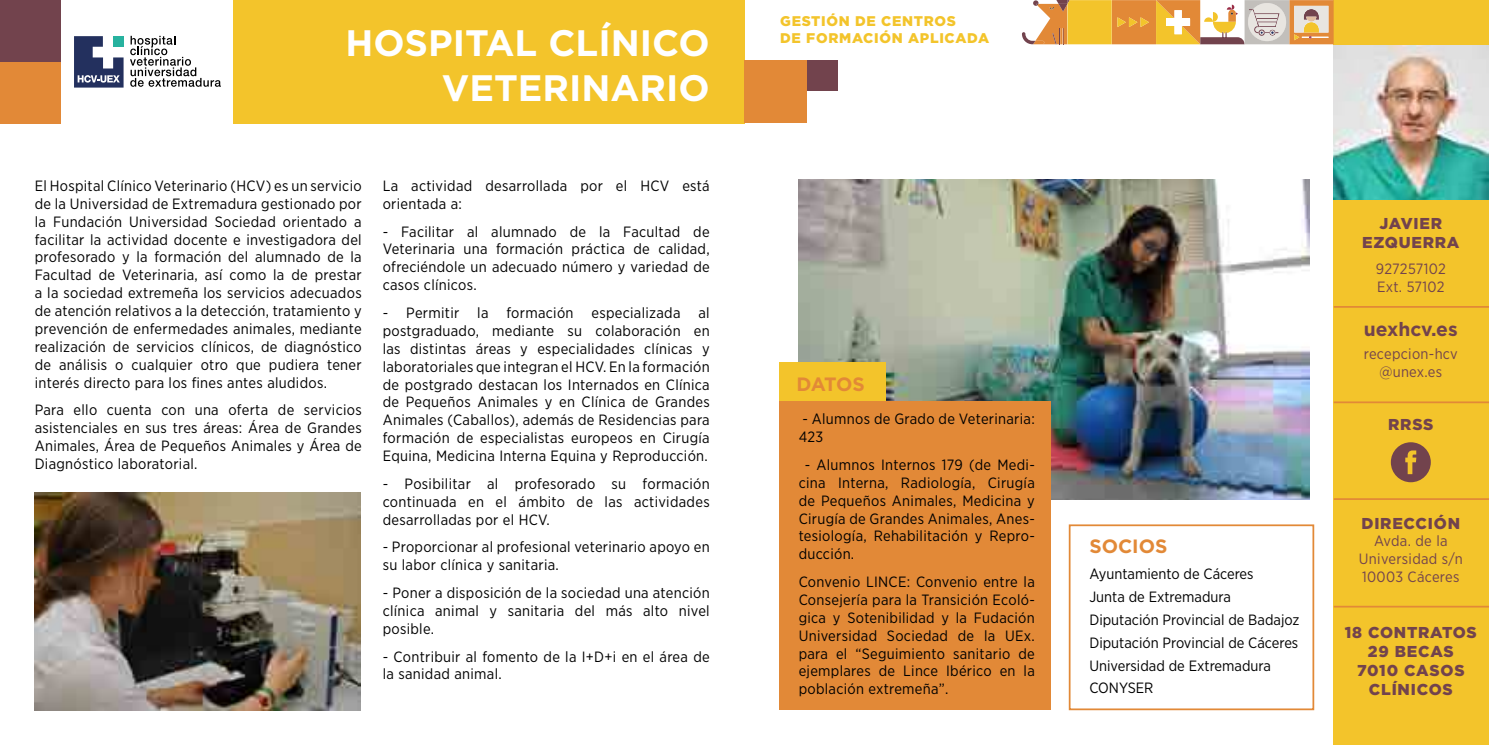
<style>
.page{position:relative;width:1489px;height:745px;background:#fff}
.page>*{position:absolute;margin:0;border:0;box-sizing:border-box;transform-origin:0 0}
.t1{font:700 36.75px/44.1px "Gotham";color:#fff;text-align:right}
.t2{font:700 19.25px "Gotham";letter-spacing:-.005em;color:#e28937}
.t3{font:700 19.25px "Gotham";color:#72434d}
.t4{font:900 15.75px/18.9px "Gotham";letter-spacing:.05em;color:#72434d;text-align:center}
.t5{font:14.88px/17.8px "Gotham Narrow";letter-spacing:.02em;color:#000;text-align:justify}
.t6{font:14.88px/22.8px "Gotham Narrow";color:#000}
.t7{font:14.88px/17.8px "Gotham Narrow";letter-spacing:.02em;color:#72434d;text-align:center}
.t8{font:900 14px/16.8px "Gotham";letter-spacing:.05em;color:#f3c42b}
</style>
<div class="page">
<div style="left:1333px;top:0;width:155px;height:744px;background:#f3c42b"></div>
<div style="left:233px;top:0;width:511px;height:123px;background:#f3c42b"></div>
<div style="left:744px;top:60px;width:63px;height:63px;background:#e28937"></div>
<div style="left:0;top:62px;width:61px;height:61px;background:#e28937"></div>
<div style="left:0;top:0;width:61px;height:62px;background:#72434d"></div>
<div style="left:806px;top:60px;width:31px;height:31px;background:#72434d"></div>
<svg style="left:1022px;top:0;width:311px;height:44px"></svg>
<img style="left:798px;top:179px;width:510px;height:320px">
<div style="left:779px;top:361px;width:106px;height:40px;background:#f3c42b"></div>
<div style="left:779px;top:401px;width:271px;height:308px;background:#e28937"></div>
<div style="left:1068px;top:524px;width:246px;height:185px;border:2px solid #e28937"></div>
<svg style="left:1390px;top:442px;width:40px;height:40px"></svg>
<svg style="left:130px;top:36px;width:91px;height:51px"></svg>
<svg style="left:74px;top:36px;width:50px;height:51px"></svg>
<img style="left:1333px;top:45px;width:155px;height:155px">
<hr style="left:1333px;top:306px;width:155px;height:1px;background:#e28937">
<hr style="left:1333px;top:401px;width:155px;height:2px;background:#e28937">
<hr style="left:1333px;top:498px;width:155px;height:1px;background:#e28937">
<hr style="left:1333px;top:605px;width:155px;height:2px;background:#e28937">
<img style="left:35px;top:492px;width:325px;height:218px">
<h1 class="t1" style="left:345px;top:20px;width:365px">HOSPITAL CLÍNICO<br>VETERINARIO</h1>
<p class="t5" style="left:35px;top:176px;width:328px">El Hospital Clínico Veterinario (HCV) es un servicio de la Universidad de Extremadura gestionado por la Fundación Universidad Sociedad orientado a facilitar la actividad docente e investigadora del profesorado y la formación del alumnado de la Facultad de Veterinaria, así como la de prestar a la sociedad extremeña los servicios adecuados de atención relativos a la detección, tratamiento y prevención de enfermedades animales, mediante realización de servicios clínicos, de diagnóstico de análisis o cualquier otro que pudiera tener interés directo para los fines antes aludidos.</p>
<p class="t5" style="left:35px;top:400px;width:328px">Para ello cuenta con una oferta de servicios asistenciales en sus tres áreas: Área de Grandes Animales, Área de Pequeños Animales y Área de Diagnóstico laboratorial.</p>
<p class="t5" style="left:383px;top:176px;width:328px">La actividad desarrollada por el HCV está orientada a:</p>
<p class="t5" style="left:383px;top:222px;width:328px">- Facilitar al alumnado de la Facultad de Veterinaria una formación práctica de calidad, ofreciéndole un adecuado número y variedad de casos clínicos.</p>
<p class="t5" style="left:383px;top:303px;width:328px">- Permitir la formación especializada al postgraduado, mediante su colaboración en las distintas áreas y especialidades clínicas y laboratoriales que integran el HCV. En la formación de postgrado destacan los Internados en Clínica de Pequeños Animales y en Clínica de Grandes Animales (Caballos), además de Residencias para formación de especialistas europeos en Cirugía Equina, Medicina Interna Equina y Reproducción.</p>
<p class="t5" style="left:383px;top:474px;width:328px">- Posibilitar al profesorado su formación continuada en el ámbito de las actividades desarrolladas por el HCV.</p>
<p class="t5" style="left:383px;top:537px;width:328px">- Proporcionar al profesional veterinario apoyo en su labor clínica y sanitaria.</p>
<p class="t5" style="left:383px;top:583px;width:328px">- Poner a disposición de la sociedad una atención clínica animal y sanitaria del más alto nivel posible.</p>
<p class="t5" style="left:383px;top:646px;width:328px">- Contribuir al fomento de la I+D+i en el área de la sanidad animal.</p>
<p class="t8" style="left:780px;top:13px;width:210px">GESTIÓN DE CENTROS<br>DE FORMACIÓN APLICADA</p>
<p class="t2" style="left:796px;top:372px;width:70px">DATOS</p>
<p class="t5" style="left:798px;top:409px;width:237px">- Alumnos de Grado de Veterinaria:<br>423</p>
<p class="t5" style="left:798px;top:455px;width:238px;text-indent:6px">- Alumnos Internos 179 (de Medi&shy;cina Interna, Radiología, Cirugía de Pequeños Animales, Medicina y Cirugía de Grandes Animales, Anes&shy;tesiología, Rehabilitación y Repro&shy;ducción.</p>
<p class="t5" style="left:798px;top:572px;width:238px">Convenio LINCE: Convenio entre la Consejería para la Transición Ecoló&shy;gica y Sotenibilidad y la Fudación Universidad Sociedad de la UEx. para el “Seguimiento sanitario de ejemplares de Lince Ibérico en la población extremeña”.</p>
<p class="t2" style="left:1089px;top:534px;width:79px">SOCIOS</p>
<p class="t6" style="left:1089px;top:562px;width:212px">Ayuntamiento de Cáceres<br>Junta de Extremadura<br>Diputación Provincial de Badajoz<br>Diputación Provincial de Cáceres<br>Universidad de Extremadura<br>CONYSER</p>
<p class="t4" style="left:1362px;top:213px;width:99px">JAVIER<br>EZQUERRA</p>
<p class="t7" style="left:1375px;top:259px;width:71px;text-align:left">927257102<br>Ext. 57102</p>
<p class="t3" style="left:1363px;top:318px;width:95px">uexhcv.es</p>
<p class="t7" style="left:1363px;top:344px;width:95px">recepcion-hcv @unex.es</p>
<p class="t4" style="left:1387px;top:414px;width:47px">RRSS</p>
<p class="t4" style="left:1361px;top:513px;width:100px">DIRECCIÓN</p>
<p class="t7" style="left:1358px;top:531px;width:105px">Avda. de la<br>Universidad s/n<br>10003 Cáceres</p>
<p class="t4" style="left:1344px;top:622px;width:134px">18 CONTRATOS<br>29 BECAS<br>7010 CASOS<br>CLÍNICOS</p>
</div>
